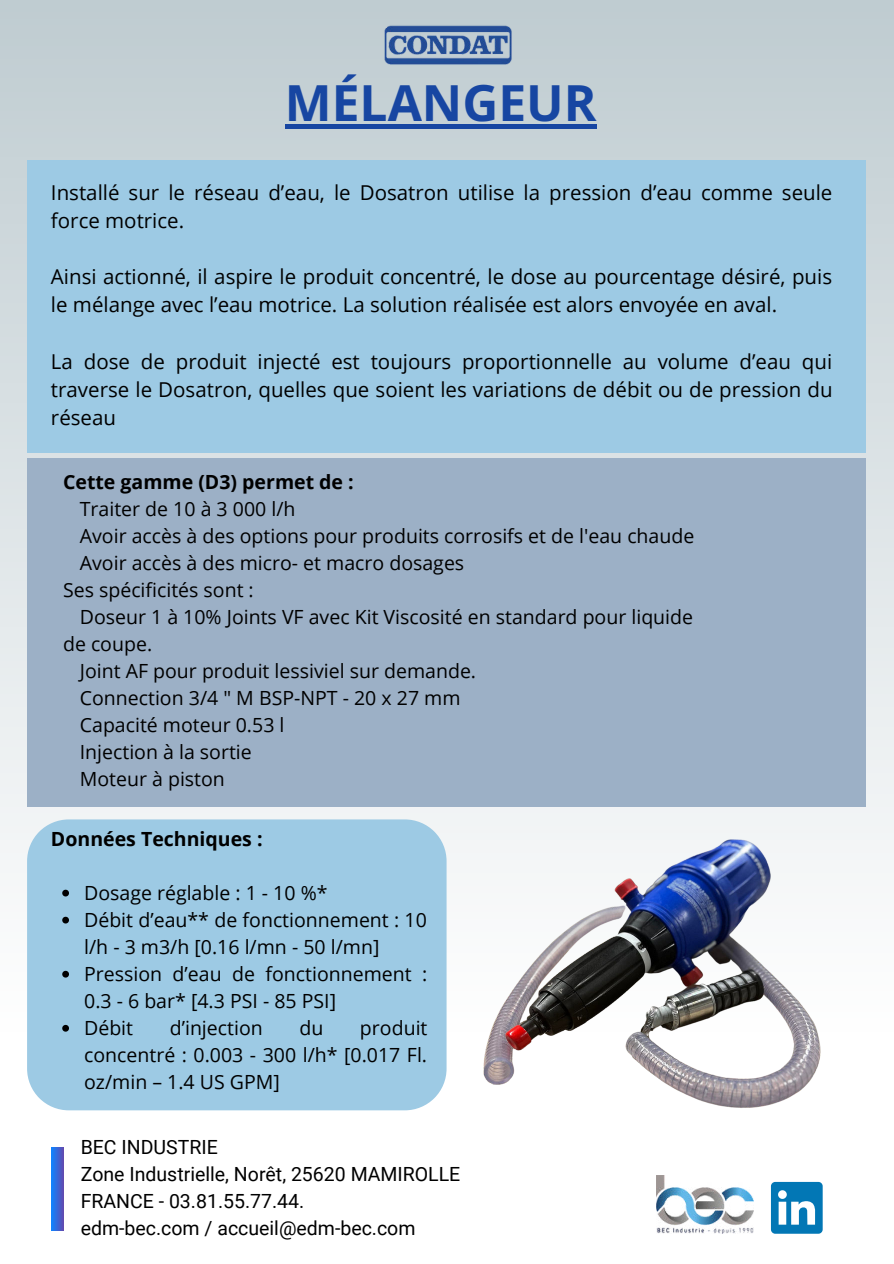
<style>
.page{position:relative;width:894px;height:1264px;background:#fff}
.page>*{position:absolute;margin:0;border:0;box-sizing:border-box;transform-origin:0 0}
.t1{font:700 49.65px "Open Sans";color:#1746a2}
.t2{font:20.55px/28.2px "Open Sans";color:#000}
.t3{font:19.5px/27px "Open Sans";color:#000}
.t4{font:19.5px/27px "Roboto";color:#000}
.t5{font:700 19.5px "Open Sans";color:#000}
</style>
<div class="page">
<img style="left:0;top:0;width:893px;height:1231px">
<div style="left:428px;top:1087px;width:38px;height:6px;background:#fff"></div>
<svg style="left:51px;top:1147px;width:12px;height:83px"></svg>
<div style="left:28px;top:458px;width:838px;height:348px;background:#9cb0c6"></div>
<img style="left:466px;top:717px;width:402px;height:517px">
<div style="left:27px;top:160px;width:838px;height:292px;background:#9dcae4"></div>
<div style="left:27px;top:819px;width:419px;height:291px;background:#9dcae4"></div>
<img style="left:656px;top:1175px;width:96px;height:58px">
<img style="left:374px;top:0;width:145px;height:118px">
<svg style="left:770px;top:1181px;width:52px;height:52px"></svg>
<div style="left:285px;top:124px;width:311px;height:5px;background:#1746a2"></div>
<svg style="left:62px;top:889px;width:7px;height:7px"></svg>
<svg style="left:62px;top:916px;width:7px;height:7px"></svg>
<svg style="left:62px;top:970px;width:7px;height:7px"></svg>
<svg style="left:62px;top:1024px;width:7px;height:7px"></svg>
<h1 class="t1" style="left:285px;top:69px;width:313px">MÉLANGEUR</h1>
<p class="t2" style="left:51px;top:177px;width:782px">Installé sur le réseau d’eau, le Dosatron utilise la pression d’eau comme seule force motrice.</p>
<p class="t2" style="left:51px;top:262px;width:782px">Ainsi actionné, il aspire le produit concentré, le dose au pourcentage désiré, puis le mélange avec l’eau motrice. La solution réalisée est alors envoyée en aval.</p>
<p class="t2" style="left:51px;top:346px;width:783px;text-align:justify">La dose de produit injecté est toujours proportionnelle au volume d’eau qui traverse le Dosatron, quelles que soient les variations de débit ou de pression du réseau</p>
<p class="t5" style="left:63px;top:468px;width:292px">Cette gamme (D3) permet de :</p>
<p class="t3" style="left:63px;top:495px;width:632px">฀ Traiter de 10 à 3 000 l/h<br>฀ Avoir accès à des options pour produits corrosifs et de l'eau chaude ฀ Avoir accès à des micro- et macro dosages<br>Ses spécificités sont :<br>฀ Doseur 1 à 10% Joints VF avec Kit Viscosité en standard pour liquide de coupe.<br>฀ Joint AF pour produit lessiviel sur demande.<br>฀ Connection 3/4 " M BSP-NPT - 20 x 27 mm<br>฀ Capacité moteur 0.53 l<br>฀ Injection à la sortie<br>฀ Moteur à piston</p>
<p class="t5" style="left:51px;top:825px;width:213px">Données Techniques :</p>
<p class="t3" style="left:84px;top:878px;width:344px">Dosage réglable : 1 - 10 %*<br>Débit d’eau** de fonctionnement : 10 l/h - 3 m3/h [0.16 l/mn - 50 l/mn]<br>Pression d’eau de fonctionnement :<br>0.3 - 6 bar* [4.3 PSI - 85 PSI]<br>Débit</p>
<p class="t3" style="left:84px;top:1013px;width:345px;text-align:justify;text-indent:276px">produit concentré : 0.003 - 300 l/h* [0.017 Fl. oz/min – 1.4 US GPM]</p>
<p class="t3" style="left:170px;top:1013px;width:94px">d’injection</p>
<p class="t3" style="left:299px;top:1013px;width:25px">du</p>
<p class="t4" style="left:81px;top:1132px;width:381px">BEC INDUSTRIE<br>Zone Industrielle, Norêt, 25620 MAMIROLLE<br>FRANCE - 03.81.55.77.44.<br>edm-bec.com / accueil@edm-bec.com</p>
</div>
